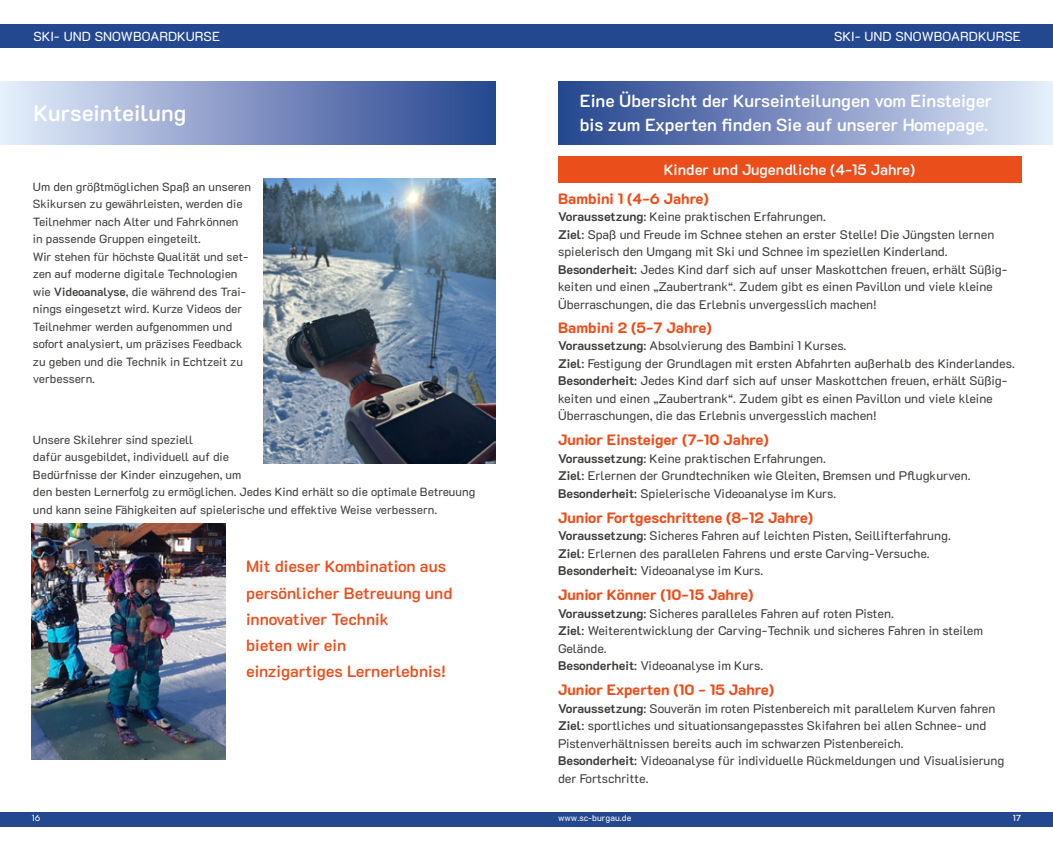
<style>
.page{position:relative;width:1053px;height:851px;background:#fff}
.page>*{position:absolute;margin:0;border:0;box-sizing:border-box;transform-origin:0 0}
.t1{font:600 22.5px "K2 D";color:#fff}
.t2{font:600 17.5px/23.8px "K2 D";color:#fff}
.t3{font:600 16.25px/26.2px "K2 D";color:#e94e1b}
.t4{font:800 15px "K2 D";color:#e94e1b}
.t5{font:600 15px "K2 D";color:#fff}
.t6{font:13.12px "K2 D";color:#fff}
.t7{font:12.5px/17.5px "K2 D";color:#3c3c3b}
.t8{font:11.88px/17.5px "K2 D";color:#3c3c3b}
.t9{font:8.75px "K2 D";color:#fff}
.t10{font:500 8.75px "K2 D";color:#fff}
.s1{font-weight:600}
.s2{font-weight:700}
</style>
<div class="page">
<div style="left:0;top:811px;width:1052px;height:15px;background:#234890"></div>
<div style="left:0;top:25px;width:1052px;height:23px;background:#234890"></div>
<div style="left:558px;top:81px;width:494px;height:64px;background:linear-gradient(to right,#23418d,#e4ebfb)"></div>
<div style="left:0;top:81px;width:495px;height:64px;background:linear-gradient(to right,#e5ecfb,#24428e)"></div>
<div style="left:558px;top:156px;width:462px;height:27px;background:#e94e1b"></div>
<img style="left:263px;top:179px;width:232px;height:284px">
<img style="left:32px;top:524px;width:193px;height:235px">
<p class="t6" style="left:33px;top:28px;width:188px">SKI- UND SNOWBOARDKURSE</p>
<p class="t6" style="left:834px;top:28px;width:188px">SKI- UND SNOWBOARDKURSE</p>
<h1 class="t1" style="left:33px;top:100px;width:154px">Kurseinteilung</h1>
<p class="t8" style="left:33px;top:178px;width:219px">Um den größtmöglichen Spaß an unseren Skikursen zu gewährleisten, werden die Teilnehmer nach Alter und Fahrkönnen in passende Gruppen eingeteilt.<br>Wir stehen für höchste Qualität und set&shy;zen auf moderne digitale Technologien wie <span class="s1">Videoanalyse</span>, die während des Trai&shy;nings eingesetzt wird. Kurze Videos der Teilnehmer werden aufgenommen und sofort analysiert, um präzises Feedback zu geben und die Technik in Echtzeit zu verbessern.</p>
<p class="t8" style="left:33px;top:430px;width:444px">Unsere Skilehrer sind speziell<br>dafür ausgebildet, individuell auf die<br>Bedürfnisse der Kinder einzugehen, um<br>den besten Lernerfolg zu ermöglichen. Jedes Kind erhält so die optimale Betreuung und kann seine Fähigkeiten auf spielerische und effektive Weise verbessern.</p>
<h3 class="t3" style="left:246px;top:553px;width:208px">Mit dieser Kombination aus persönlicher Betreuung und innovativer Technik<br>bieten wir ein<br>einzigartiges Lernerlebnis!</h3>
<h2 class="t2" style="left:579px;top:89px;width:414px">Eine Übersicht der Kurseinteilungen vom Einsteiger bis zum Experten finden Sie auf unserer Homepage.</h2>
<p class="t5" style="left:663px;top:161px;width:253px">Kinder und Jugendliche (4-15 Jahre)</p>
<p class="t4" style="left:558px;top:190px;width:152px">Bambini 1 (4-6 Jahre)</p>
<p class="t7" style="left:558px;top:208px;width:451px"><span class="s2">Voraussetzung</span>: Keine praktischen Erfahrungen.<br><span class="s2">Ziel</span>: Spaß und Freude im Schnee stehen an erster Stelle! Die Jüngsten lernen spielerisch den Umgang mit Ski und Schnee im speziellen Kinderland.<br><span class="s2">Besonderheit</span>: Jedes Kind darf sich auf unser Maskottchen freuen, erhält Süßig&shy;keiten und einen „Zaubertrank“. Zudem gibt es einen Pavillon und viele kleine Überraschungen, die das Erlebnis unvergesslich machen!</p>
<p class="t4" style="left:558px;top:318px;width:155px">Bambini 2 (5-7 Jahre)</p>
<p class="t7" style="left:558px;top:337px;width:458px"><span class="s2">Voraussetzung</span>: Absolvierung des Bambini 1 Kurses.<br><span class="s2">Ziel</span>: Festigung der Grundlagen mit ersten Abfahrten außerhalb des Kinderlandes.<br><span class="s2">Besonderheit</span>: Jedes Kind darf sich auf unser Maskottchen freuen, erhält Süßig&shy;keiten und einen „Zaubertrank“. Zudem gibt es einen Pavillon und viele kleine Überraschungen, die das Erlebnis unvergesslich machen!</p>
<p class="t4" style="left:558px;top:431px;width:212px">Junior Einsteiger (7-10 Jahre)</p>
<p class="t7" style="left:558px;top:449px;width:414px"><span class="s2">Voraussetzung</span>: Keine praktischen Erfahrungen.<br><span class="s2">Ziel</span>: Erlernen der Grundtechniken wie Gleiten, Bremsen und Pflugkurven.<br><span class="s2">Besonderheit</span>: Spielerische Videoanalyse im Kurs.</p>
<p class="t4" style="left:558px;top:508px;width:257px">Junior Fortgeschrittene (8-12 Jahre)</p>
<p class="t7" style="left:558px;top:527px;width:394px"><span class="s2">Voraussetzung</span>: Sicheres Fahren auf leichten Pisten, Seillifterfahrung.<br><span class="s2">Ziel</span>: Erlernen des parallelen Fahrens und erste Carving-Versuche.<br><span class="s2">Besonderheit</span>: Videoanalyse im Kurs.</p>
<p class="t4" style="left:558px;top:586px;width:197px">Junior Könner (10-15 Jahre)</p>
<p class="t7" style="left:558px;top:604px;width:426px"><span class="s2">Voraussetzung</span>: Sicheres paralleles Fahren auf roten Pisten.<br><span class="s2">Ziel</span>: Weiterentwicklung der Carving-Technik und sicheres Fahren in steilem Gelände.<br><span class="s2">Besonderheit</span>: Videoanalyse im Kurs.</p>
<p class="t4" style="left:558px;top:681px;width:217px">Junior Experten (10 - 15 Jahre)</p>
<p class="t7" style="left:558px;top:699px;width:448px"><span class="s2">Voraussetzung</span>: Souverän im roten Pistenbereich mit parallelem Kurven fahren <span class="s2">Ziel</span>: sportliches und situationsangepasstes Skifahren bei allen Schnee- und Pistenverhältnissen bereits auch im schwarzen Pistenbereich.<br><span class="s2">Besonderheit</span>: Videoanalyse für individuelle Rückmeldungen und Visualisierung der Fortschritte.</p>
<p class="t9" style="left:32px;top:812px;width:10px">16</p>
<p class="t9" style="left:558px;top:812px;width:75px">www.sc-burgau.de</p>
<p class="t10" style="left:1012px;top:812px;width:10px">17</p>
</div>
